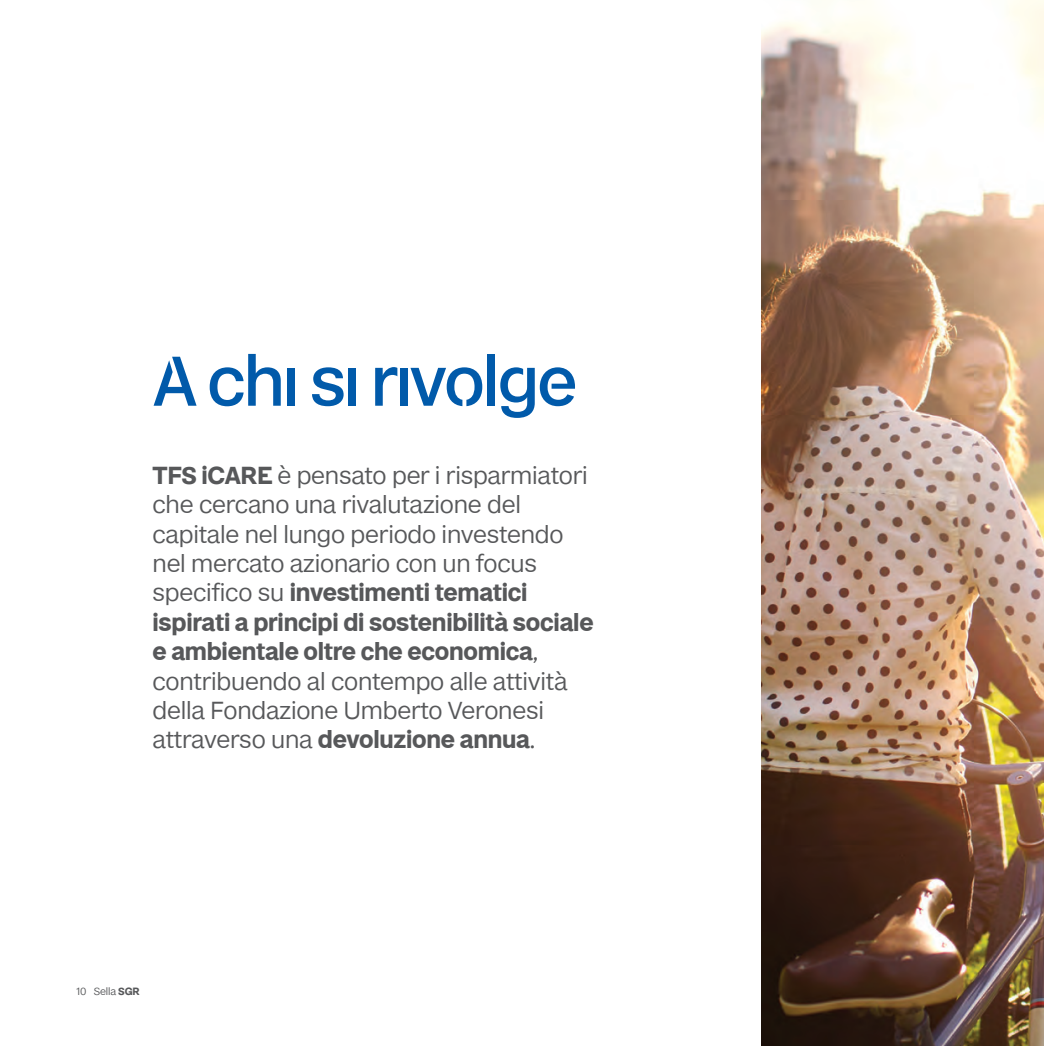
<style>
.page{position:relative;width:1046px;height:1046px;background:#fff}
.page>*{position:absolute;margin:0;border:0;box-sizing:border-box;transform-origin:0 0}
.t1{font:500 70px "Sella Stencil";letter-spacing:-.03em;color:#015aaa}
.t2{font:24.5px/29.4px "Sella";letter-spacing:-.01em;color:#57585a}
.t3{font:10.5px "Sella";letter-spacing:-.01em;color:#57585a}
.s1{font-weight:700}
</style>
<div class="page">
<img style="left:761px;top:0;width:283px;height:1046px">
<h1 class="t1" style="left:153px;top:337px;width:426px">A chi si rivolge</h1>
<p class="t2" style="left:152px;top:460px;width:443px"><span class="s1">TFS iCARE</span> è pensato per i risparmiatori che cercano una rivalutazione del capitale nel lungo periodo investendo nel mercato azionario con un focus specifico su <span class="s1">investimenti tematici ispirati a principi di sostenibilità sociale e ambientale oltre che economica</span>, contribuendo al contempo alle attività della Fondazione Umberto Veronesi attraverso una <span class="s1">devoluzione annua</span>.</p>
<p class="t3" style="left:76px;top:985px;width:65px">10 Sella <span class="s1">SGR</span></p>
</div>
